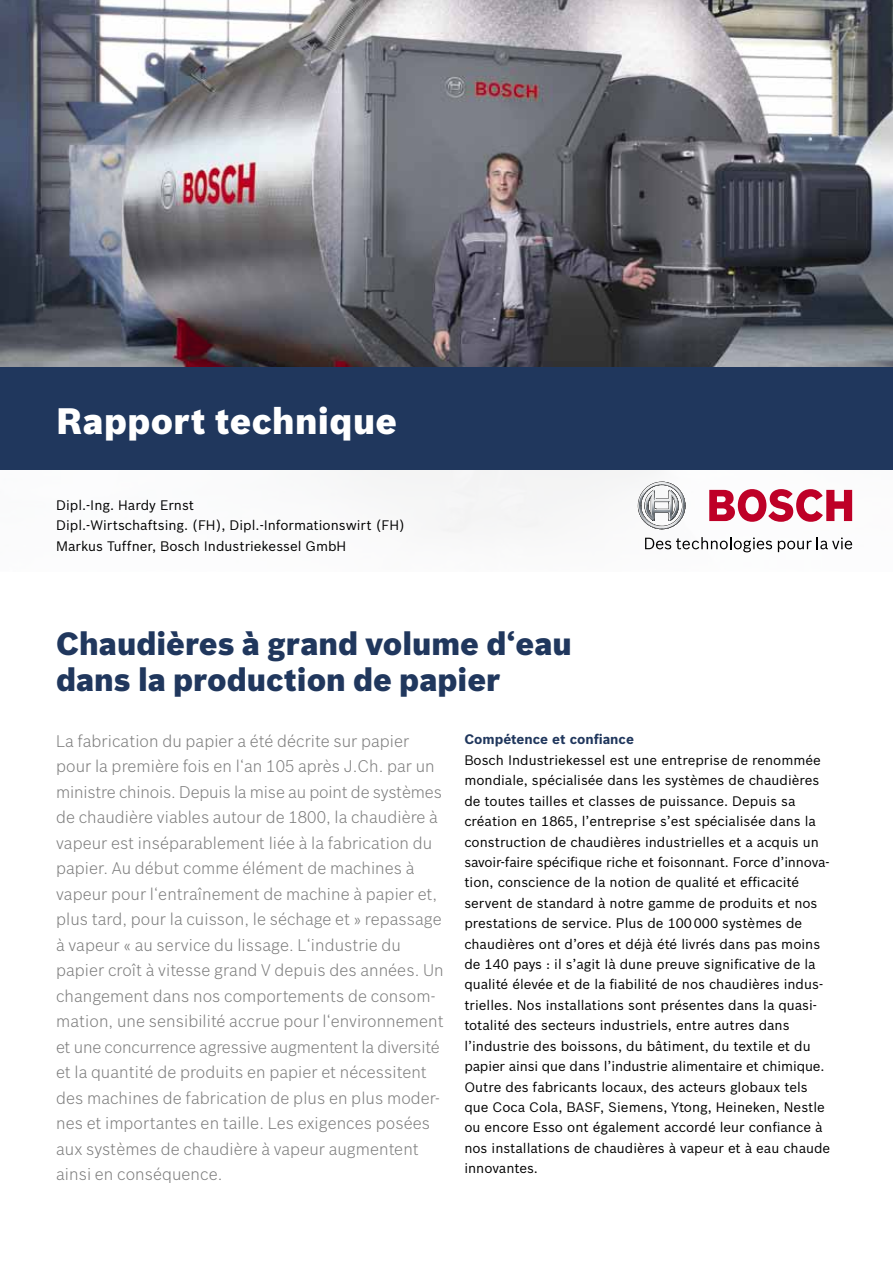
<style>
.page{position:relative;width:893px;height:1263px;background:#fff}
.page>*{position:absolute;margin:0;border:0;box-sizing:border-box;transform-origin:0 0}
.t1{font:900 36px "Bosch Sans";letter-spacing:.01em;color:#fff}
.t2{font:900 31.5px/35.7px "Bosch Sans";color:#20375d}
.t3{font:300 16.5px/25.5px "Bosch Sans";letter-spacing:.005em;color:#7c7c7c}
.t4{font:13.5px/20.4px "Bosch Sans";color:#000}
.t5{font:700 13.5px "Bosch Sans";color:#20375d}
</style>
<div class="page">
<img style="left:0;top:0;width:893px;height:367px">
<svg style="left:638px;top:482px;width:47px;height:47px"></svg>
<svg style="left:645px;top:537px;width:127px;height:15px"></svg>
<svg style="left:778px;top:537px;width:74px;height:15px"></svg>
<svg style="left:709px;top:489px;width:143px;height:33px"></svg>
<div style="left:0;top:367px;width:893px;height:102px;background:#20375d"></div>
<h1 class="t1" style="left:56px;top:399px;width:342px">Rapport technique</h1>
<p class="t4" style="left:56px;top:494px;width:350px">Dipl.-Ing. Hardy Ernst<br>Dipl.-Wirtschaftsing. (FH), Dipl.-Informationswirt (FH)<br>Markus Tuffner, Bosch Industriekessel GmbH</p>
<h2 class="t2" style="left:56px;top:626px;width:517px">Chaudières à grand volume d‘eau dans la production de papier</h2>
<p class="t3" style="left:56px;top:728px;width:389px">La fabrication du papier a été décrite sur papier pour la première fois en l‘an 105 après J.Ch. par un ministre chinois. Depuis la mise au point de systèmes de chaudière viables autour de 1800, la chaudière à vapeur est inséparablement liée à la fabrication du papier. Au début comme élément de machines à vapeur pour l‘entraînement de machine à papier et, plus tard, pour la cuisson, le séchage et » repassage à vapeur « au service du lissage. L‘industrie du papier croît à vitesse grand V depuis des années. Un changement dans nos comportements de consom&shy;mation, une sensibilité accrue pour l‘environnement et une concurrence agressive augmentent la diversité et la quantité de produits en papier et nécessitent des machines de fabrication de plus en plus moder&shy;nes et importantes en taille. Les exigences posées aux systèmes de chaudière à vapeur augmentent ainsi en conséquence.</p>
<p class="t5" style="left:464px;top:731px;width:171px">Compétence et confiance</p>
<p class="t4" style="left:464px;top:750px;width:367px">Bosch Industriekessel est une entreprise de renommée mondiale, spécialisée dans les systèmes de chaudières de toutes tailles et classes de puissance. Depuis sa création en 1865, l’entreprise s’est spécialisée dans la construction de chaudières industrielles et a acquis un savoir-faire spécifique riche et foisonnant. Force d’innova&shy;tion, conscience de la notion de qualité et efficacité servent de standard à notre gamme de produits et nos prestations de service. Plus de 100000 systèmes de chaudières ont d’ores et déjà été livrés dans pas moins de 140 pays : il s’agit là dune preuve significative de la qualité élevée et de la fiabilité de nos chaudières indus&shy;trielles. Nos installations sont présentes dans la quasi&shy;totalité des secteurs industriels, entre autres dans l’industrie des boissons, du bâtiment, du textile et du papier ainsi que dans l’industrie alimentaire et chimique.<br>Outre des fabricants locaux, des acteurs globaux tels que Coca Cola, BASF, Siemens, Ytong, Heineken, Nestle ou encore Esso ont également accordé leur confiance à nos installations de chaudières à vapeur et à eau chaude innovantes.</p>
</div>
